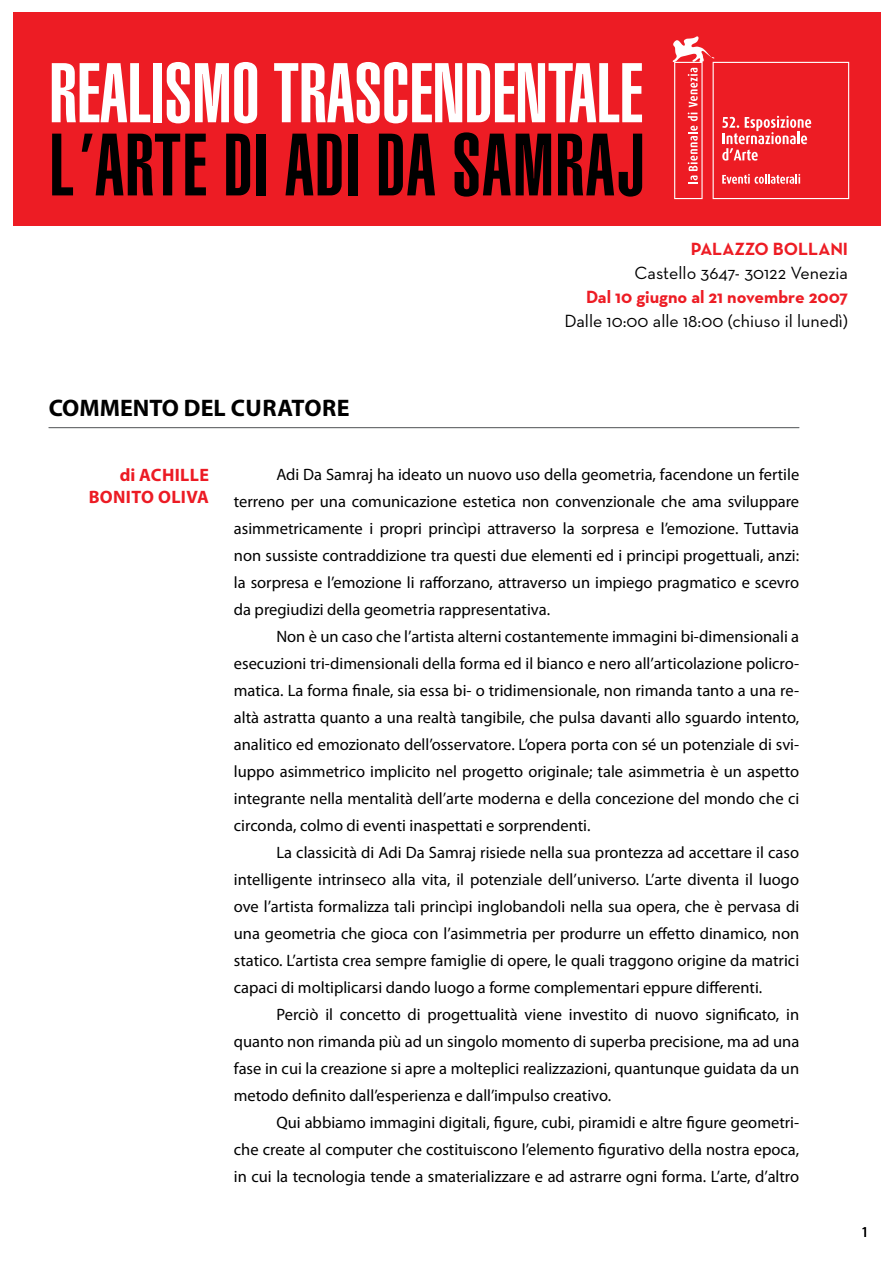
<style>
.page{position:relative;width:893px;height:1263px;background:#fff}
.page>*{position:absolute;margin:0;border:0;box-sizing:border-box;transform-origin:0 0}
.t1{font:900 extra-condensed 86.85px "Helvetica";letter-spacing:.015em;color:#000}
.t2{font:900 extra-condensed 83.1px "Helvetica";color:#fff}
.t3{font:700 24px "Myriad Pro";color:#000}
.t4{font:18px "Neutra Text";color:#000}
.t5{font:700 18px "Neutra Text";color:#ed1c24}
.t6{font:700 18px "Myriad Pro";letter-spacing:.02em;color:#ec1b24}
.t7{font:16.5px/27px "Myriad Pro";color:#000;text-align:justify}
</style>
<div class="page">
<div style="left:13px;top:13px;width:867px;height:213px;background:#ed1c24"></div>
<svg style="left:673px;top:36px;width:176px;height:163px"></svg>
<hr style="left:49px;top:427px;width:750px;height:1px;background:#6d6f71">
<h2 class="t2" style="left:49px;top:45px;width:595px">REALISMO TRASCENDENTALE</h2>
<h1 class="t1" style="left:49px;top:115px;width:597px">L ’ARTE DI ADI DA SAMRAJ</h1>
<h3 class="t3" style="left:49px;top:392px;width:300px">COMMENTO DEL CURATORE</h3>
<p class="t5" style="left:691px;top:238px;width:159px">PALAZZO BOLLANI</p>
<p class="t4" style="left:634px;top:262px;width:215px">Castello 3647- 30122 Venezia</p>
<p class="t5" style="left:586px;top:286px;width:264px">Dal 10 giugno al 21 novembre 2007</p>
<p class="t4" style="left:564px;top:310px;width:285px">Dalle 10:00 alle 18:00 (chiuso il lunedì)</p>
<p class="t6" style="left:120px;top:463px;width:91px">DI ACHILLE</p>
<p class="t6" style="left:89px;top:485px;width:23px">BONITO</p>
<p class="t6" style="left:158px;top:485px;width:52px">OLI VA</p>
<p class="t7" style="left:234px;top:461px;width:567px;text-indent:43px">Adi Da Samraj ha ideato un nuovo uso della geometria, facendone un fertile terreno per una comunicazione estetica non convenzionale che ama sviluppare asimmetricamente i propri princìpi attraverso la sorpresa e l’emozione. Tuttavia non sussiste contraddizione tra questi due elementi ed i principi progettuali, anzi: la sorpresa e l’emozione li rafforzano, attraverso un impiego pragmatico e scevro da pregiudizi della geometria rappresentativa.</p>
<p class="t7" style="left:234px;top:623px;width:567px;text-indent:43px">Non è un caso che l’artista alterni costantemente immagini bi-dimensionali a esecuzioni tri-dimensionali della forma ed il bianco e nero all’articolazione policro&shy;matica. La forma finale, sia essa bi- o tridimensionale, non rimanda tanto a una re&shy;altà astratta quanto a una realtà tangibile, che pulsa davanti allo sguardo intento, analitico ed emozionato dell’osservatore. L’opera porta con sé un potenziale di svi&shy;luppo asimmetrico implicito nel progetto originale; tale asimmetria è un aspetto integrante nella mentalità dell’arte moderna e della concezione del mondo che ci circonda, colmo di eventi inaspettati e sorprendenti.</p>
<p class="t7" style="left:234px;top:839px;width:567px;text-indent:43px">La classicità di Adi Da Samraj risiede nella sua prontezza ad accettare il caso intelligente intrinseco alla vita, il potenziale dell’universo. L’arte diventa il luogo ove l’artista formalizza tali princìpi inglobandoli nella sua opera, che è pervasa di una geometria che gioca con l’asimmetria per produrre un effetto dinamico, non statico. L’artista crea sempre famiglie di opere, le quali traggono origine da matrici capaci di moltiplicarsi dando luogo a forme complementari eppure differenti.</p>
<p class="t7" style="left:234px;top:1001px;width:567px;text-indent:43px">Perciò il concetto di progettualità viene investito di nuovo significato, in quanto non rimanda più ad un singolo momento di superba precisione, ma ad una fase in cui la creazione si apre a molteplici realizzazioni, quantunque guidata da un metodo definito dall’esperienza e dall’impulso creativo.</p>
<p class="t7" style="left:234px;top:1109px;width:567px;text-indent:43px">Qui abbiamo immagini digitali, figure, cubi, piramidi e altre figure geometri&shy;che create al computer che costituiscono l’elemento figurativo della nostra epoca, in cui la tecnologia tende a smaterializzare e ad astrarre ogni forma. L’arte, d’altro</p>
</div>
